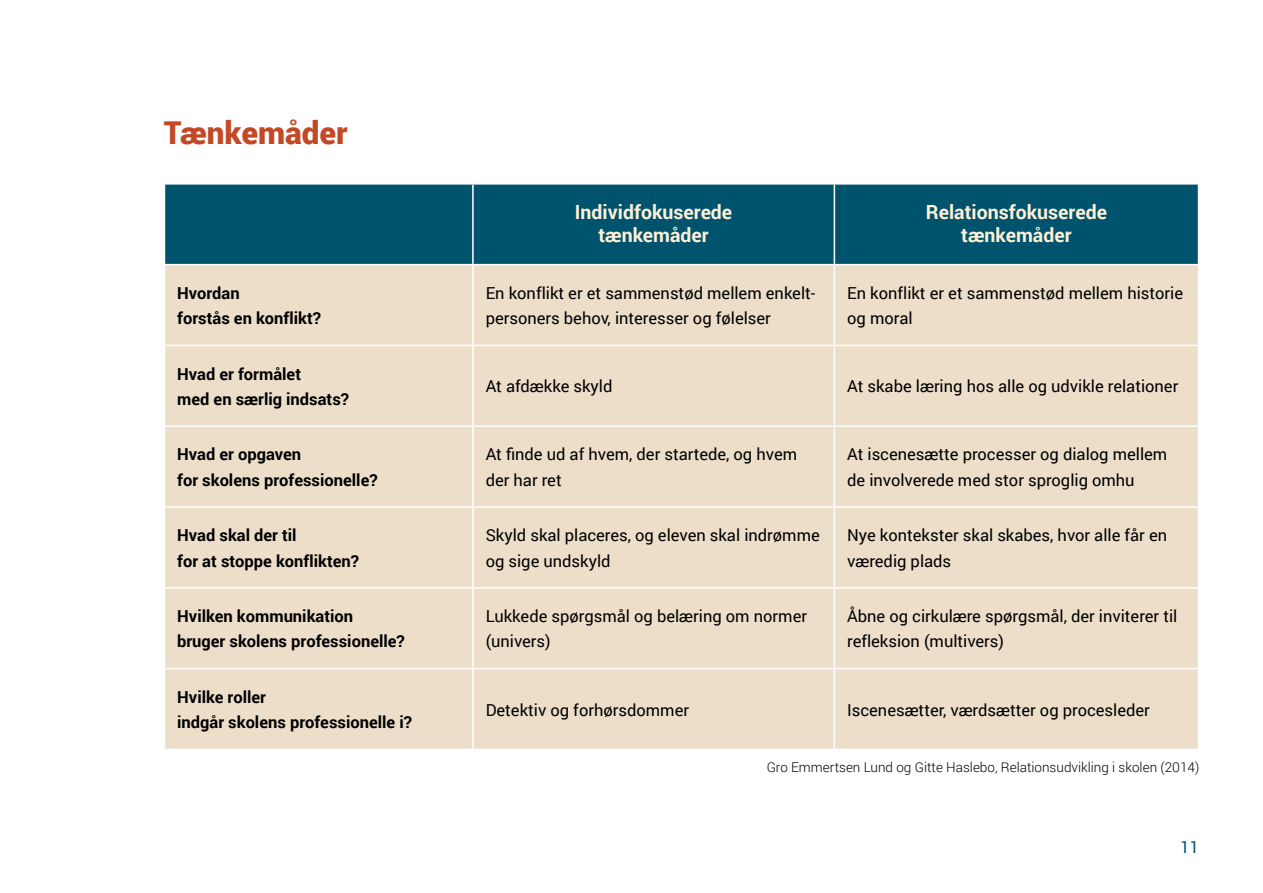
<style>
.page{position:relative;width:1263px;height:893px;background:#fff}
.page>*{position:absolute;margin:0;border:0;box-sizing:border-box;transform-origin:0 0}
.t1{font:900 31.5px "Roboto";color:#c34926}
.t2{font:700 19.5px/22.5px "Roboto";color:#fff0d8;text-align:center}
.t3{font:16.5px/25.5px "Roboto";color:#000}
.t4{font:700 16.5px/25.5px "Roboto";color:#000}
.t5{font:16.5px "Roboto";color:#00536d}
.t6{font:300 13.5px "Roboto";color:#000}
</style>
<div class="page">
<div style="left:165px;top:185px;width:1033px;height:79px;background:#00536d"></div>
<div style="left:165px;top:265px;width:1033px;height:484px;background:#ecdec9"></div>
<hr style="left:472px;top:265px;width:2px;height:80px;background:#fff">
<hr style="left:834px;top:265px;width:1px;height:80px;background:#fff">
<hr style="left:164px;top:345px;width:309px;height:1px;background:#fff">
<hr style="left:473px;top:345px;width:361px;height:1px;background:#fff">
<hr style="left:472px;top:346px;width:2px;height:79px;background:#fff">
<hr style="left:834px;top:345px;width:365px;height:1px;background:#fff">
<hr style="left:834px;top:346px;width:1px;height:79px;background:#fff">
<hr style="left:164px;top:425px;width:309px;height:2px;background:#fff">
<hr style="left:473px;top:425px;width:361px;height:2px;background:#fff">
<hr style="left:472px;top:427px;width:2px;height:79px;background:#fff">
<hr style="left:834px;top:425px;width:365px;height:2px;background:#fff">
<hr style="left:834px;top:427px;width:1px;height:79px;background:#fff">
<hr style="left:164px;top:506px;width:309px;height:2px;background:#fff">
<hr style="left:473px;top:506px;width:361px;height:2px;background:#fff">
<hr style="left:472px;top:508px;width:2px;height:79px;background:#fff">
<hr style="left:834px;top:506px;width:365px;height:2px;background:#fff">
<hr style="left:834px;top:508px;width:1px;height:79px;background:#fff">
<hr style="left:164px;top:587px;width:309px;height:2px;background:#fff">
<hr style="left:473px;top:587px;width:361px;height:2px;background:#fff">
<hr style="left:472px;top:589px;width:2px;height:79px;background:#fff">
<hr style="left:834px;top:587px;width:365px;height:2px;background:#fff">
<hr style="left:834px;top:589px;width:1px;height:79px;background:#fff">
<hr style="left:164px;top:668px;width:309px;height:1px;background:#fff">
<hr style="left:473px;top:668px;width:361px;height:1px;background:#fff">
<hr style="left:472px;top:669px;width:2px;height:80px;background:#fff">
<hr style="left:834px;top:668px;width:365px;height:1px;background:#fff">
<hr style="left:834px;top:669px;width:1px;height:80px;background:#fff">
<hr style="left:472px;top:185px;width:2px;height:79px;background:#fff">
<hr style="left:834px;top:185px;width:1px;height:79px;background:#fff">
<h1 class="t1" style="left:164px;top:111px;width:186px">Tænkemåder</h1>
<p class="t2" style="left:575px;top:200px;width:159px">Individfokuserede tænkemåder</p>
<p class="t2" style="left:926px;top:200px;width:183px">Relationsfokuserede tænkemåder</p>
<p class="t4" style="left:177px;top:279px;width:145px">Hvordan<br>forstås en konflikt?</p>
<p class="t3" style="left:486px;top:280px;width:331px">En konflikt er et sammenstød mellem enkelt&shy;personers behov, interesser og følelser</p>
<p class="t3" style="left:847px;top:280px;width:338px">En konflikt er et sammenstød mellem historie og moral</p>
<p class="t4" style="left:177px;top:360px;width:173px">Hvad er formålet<br>med en særlig indsats?</p>
<p class="t3" style="left:486px;top:373px;width:128px">At afdække skyld</p>
<p class="t3" style="left:847px;top:373px;width:333px">At skabe læring hos alle og udvikle relationer</p>
<p class="t4" style="left:177px;top:441px;width:202px">Hvad er opgaven<br>for skolens professionelle?</p>
<p class="t3" style="left:486px;top:441px;width:313px">At finde ud af hvem, der startede, og hvem der har ret</p>
<p class="t3" style="left:847px;top:441px;width:322px">At iscenesætte processer og dialog mellem de involverede med stor sproglig omhu</p>
<p class="t4" style="left:177px;top:522px;width:183px">Hvad skal der til<br>for at stoppe konflikten?</p>
<p class="t3" style="left:486px;top:522px;width:336px">Skyld skal placeres, og eleven skal indrømme og sige undskyld</p>
<p class="t3" style="left:847px;top:522px;width:321px">Nye kontekster skal skabes, hvor alle får en væredig plads</p>
<p class="t4" style="left:177px;top:603px;width:229px">Hvilken kommunikation bruger skolens professionelle?</p>
<p class="t3" style="left:486px;top:603px;width:323px">Lukkede spørgsmål og belæring om normer (univers)</p>
<p class="t3" style="left:847px;top:603px;width:332px">Åbne og cirkulære spørgsmål, der inviterer til refleksion (multivers)</p>
<p class="t4" style="left:177px;top:683px;width:236px">Hvilke roller<br>indgår skolens professionelle i?</p>
<p class="t3" style="left:486px;top:696px;width:205px">Detektiv og forhørsdommer</p>
<p class="t3" style="left:847px;top:696px;width:304px">Iscenesætter, værdsætter og procesleder</p>
<p class="t6" style="left:767px;top:758px;width:434px">Gro Emmertsen Lund og Gitte Haslebo, Relationsudvikling i skolen (2014)</p>
<p class="t5" style="left:1180px;top:835px;width:20px">11</p>
</div>
